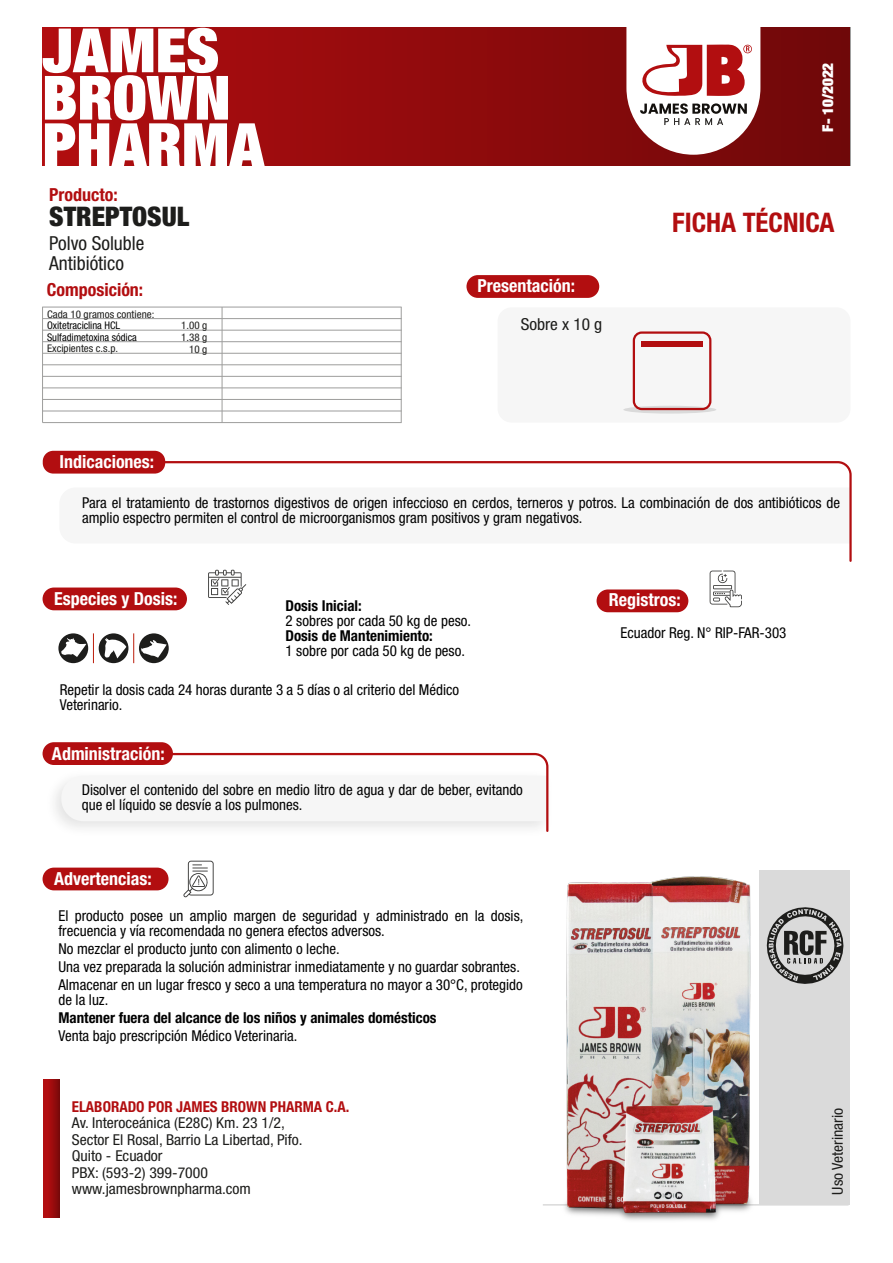
<style>
.page{position:relative;width:893px;height:1263px;background:#fff}
.page>*{position:absolute;margin:0;border:0;box-sizing:border-box;transform-origin:0 0}
.t1{font:900 condensed 61.2px/47.4px "Helvetica Neue LT Std";color:#fff}
.t2{font:700 condensed 27px "Helvetica Neue LT Std";color:#b20e10}
.t3{font:900 condensed 27px "Helvetica Neue LT Std";color:#1d1d1b}
.t4{font:condensed 19.35px/19.4px "Helvetica Neue LT Std";color:#1d1d1b}
.t5{font:700 condensed 18px "Helvetica Neue LT Std";color:#fff}
.t6{font:700 condensed 18px "Helvetica Neue LT Std";color:#b20e10}
.t7{font:condensed 16.5px "Helvetica Neue LT Std";color:#1d1d1b;scale:1.05 1}
.t8{font:condensed 15px/15px "Helvetica Neue LT Std";color:#010101}
.t9{font:condensed 15px/16.5px "Helvetica Neue LT Std";color:#1d1d1b;scale:1.05 1}
.t10{font:700 condensed 15px "Helvetica Neue LT Std";color:#010101}
.t11{font:700 condensed 15px "Helvetica Neue LT Std";color:#b20e10}
.t12{font:900 condensed 15px "Helvetica Neue LT Std";color:#fff}
.t13{font:condensed 10.5px/11.6px "Helvetica Neue LT Std";color:#1d1d1b;text-align:right;scale:1.05 1}
.t14{font:condensed 10.5px/11.6px "Helvetica Neue LT Std";color:#010101}
</style>
<div class="page">
<div style="left:760px;top:870px;width:90px;height:335px;background:#dadada"></div>
<svg style="left:766px;top:907px;width:78px;height:77px"></svg>
<div style="left:43px;top:742px;width:130px;height:23px;background:#b20e10;border-radius:11px"></div>
<svg style="left:61px;top:752px;width:488px;height:80px"></svg>
<div style="left:43px;top:451px;width:122px;height:23px;background:#b20e10;border-radius:11px"></div>
<svg style="left:155px;top:460px;width:697px;height:102px"></svg>
<div style="left:43px;top:587px;width:144px;height:23px;background:#b20e10;border-radius:11px"></div>
<div style="left:597px;top:589px;width:91px;height:23px;background:#b20e10;border-radius:11px"></div>
<div style="left:43px;top:1079px;width:17px;height:139px;background:#b20e10"></div>
<svg style="left:50px;top:1079px;width:10px;height:139px"></svg>
<div style="left:498px;top:307px;width:352px;height:116px;background:#f6f6f6;border-radius:14px"></div>
<hr style="left:43px;top:318px;width:359px;height:1px;background:#9d9d9c">
<hr style="left:42px;top:307px;width:360px;height:1px;background:#9d9d9c">
<hr style="left:43px;top:330px;width:359px;height:1px;background:#9d9d9c">
<hr style="left:43px;top:341px;width:359px;height:1px;background:#9d9d9c">
<hr style="left:43px;top:353px;width:359px;height:1px;background:#9d9d9c">
<hr style="left:43px;top:364px;width:359px;height:1px;background:#9d9d9c">
<hr style="left:43px;top:376px;width:359px;height:1px;background:#9d9d9c">
<hr style="left:43px;top:387px;width:359px;height:1px;background:#9d9d9c">
<hr style="left:43px;top:399px;width:359px;height:1px;background:#9d9d9c">
<hr style="left:43px;top:411px;width:359px;height:1px;background:#9d9d9c">
<hr style="left:43px;top:422px;width:359px;height:1px;background:#9d9d9c">
<hr style="left:93px;top:633px;width:1px;height:30px;background:#bc1e0c">
<hr style="left:133px;top:633px;width:1px;height:30px;background:#bc1e0c">
<svg style="left:58px;top:633px;width:30px;height:30px"></svg>
<svg style="left:99px;top:633px;width:29px;height:30px"></svg>
<svg style="left:139px;top:633px;width:30px;height:30px"></svg>
<hr style="left:222px;top:307px;width:1px;height:116px;background:#9d9d9c">
<hr style="left:42px;top:307px;width:1px;height:116px;background:#9d9d9c">
<hr style="left:401px;top:307px;width:1px;height:116px;background:#9d9d9c">
<hr style="left:543px;top:1204px;width:306px;height:1px;background:#dadada">
<div style="left:43px;top:27px;width:807px;height:138px;background:linear-gradient(to right,#b20e10,#6f0809)"></div>
<svg style="left:626px;top:27px;width:134px;height:128px"></svg>
<div style="left:466px;top:275px;width:133px;height:23px;background:#b20e10;border-radius:11px"></div>
<svg style="left:208px;top:570px;width:38px;height:35px"></svg>
<svg style="left:710px;top:571px;width:32px;height:36px"></svg>
<svg style="left:183px;top:861px;width:31px;height:36px"></svg>
<div style="left:43px;top:867px;width:126px;height:23px;background:#b20e10;border-radius:11px"></div>
<svg style="left:623px;top:406px;width:93px;height:8px"></svg>
<div style="left:633px;top:331px;width:78px;height:79px;border:2px solid #b20e10;border-radius:8px"></div>
<div style="left:641px;top:342px;width:61px;height:5px;background:#b20e10"></div>
<img style="left:561px;top:877px;width:194px;height:343px">
<h1 class="t1" style="left:43px;top:25px;width:223px">JAMES<br>BROWN<br>PHARMA</h1>
<p class="t6" style="left:49px;top:184px;width:70px">Producto:</p>
<h2 class="t3" style="left:49px;top:200px;width:141px">STREPTOSUL</h2>
<p class="t4" style="left:49px;top:234px;width:97px">Polvo Soluble<br>Antibiótico</p>
<p class="t13" style="left:47px;top:308px;width:104px">Cada 10 gramos contiene:</p>
<p class="t14" style="left:47px;top:320px;width:91px">Oxitetraciclina HCL<br>Sulfadimetoxina sódica</p>
<p class="t13" style="left:47px;top:343px;width:69px">Excipientes c.s.p.</p>
<p class="t5" style="left:478px;top:275px;width:99px">Presentación:</p>
<p class="t6" style="left:47px;top:278px;width:98px">Composición:</p>
<p class="t13" style="left:181px;top:320px;width:27px">1.00 g</p>
<p class="t7" style="left:521px;top:315px;width:79px">Sobre x 10 g</p>
<p class="t13" style="left:181px;top:331px;width:27px">1.38 g<br>10 g</p>
<p class="t5" style="left:59px;top:451px;width:96px">Indicaciones:</p>
<p class="t12" style="left:818px;top:132px;width:70px;rotate:-90deg">F- 10/2022</p>
<h2 class="t2" style="left:672px;top:206px;width:164px">FICHA TÉCNICA</h2>
<p class="t8" style="left:82px;top:496px;width:759px">Para el tratamiento de trastornos digestivos de origen infeccioso en cerdos, terneros y potros. La combinación de dos antibióticos de amplio espectro permiten el control de microorganismos gram positivos y gram negativos.</p>
<p class="t5" style="left:54px;top:588px;width:125px">Especies y Dosis:</p>
<p class="t5" style="left:609px;top:589px;width:73px">Registros:</p>
<p class="t10" style="left:285px;top:597px;width:78px">Dosis Inicial:</p>
<p class="t8" style="left:285px;top:613px;width:187px">2 sobres por cada 50 kg de peso.</p>
<p class="t10" style="left:285px;top:627px;width:149px">Dosis de Mantenimiento:</p>
<p class="t8" style="left:285px;top:643px;width:181px">1 sobre por cada 50 kg de peso.</p>
<p class="t8" style="left:620px;top:625px;width:167px">Ecuador Reg. N° RIP-FAR-303</p>
<p class="t8" style="left:60px;top:682px;width:401px">Repetir la dosis cada 24 horas durante 3 a 5 días o al criterio del Médico<br>Veterinario.</p>
<p class="t5" style="left:52px;top:743px;width:114px">Administración:</p>
<p class="t8" style="left:82px;top:782px;width:443px">Disolver el contenido del sobre en medio litro de agua y dar de beber, evitando que el líquido se desvíe a los pulmones.</p>
<p class="t5" style="left:54px;top:868px;width:99px">Advertencias:</p>
<p class="t8" style="left:58px;top:908px;width:466px">El producto posee un amplio margen de seguridad y administrado en la dosis, frecuencia y vía recomendada no genera efectos adversos.</p>
<p class="t8" style="left:58px;top:939px;width:466px;line-height:18px">No mezclar el producto junto con alimento o leche.<br>Una vez preparada la solución administrar inmediatamente y no guardar sobrantes.<br>Almacenar en un lugar fresco y seco a una temperatura no mayor a 30°C, protegido</p>
<p class="t8" style="left:58px;top:992px;width:51px">de la luz.</p>
<p class="t10" style="left:58px;top:1008px;width:380px">Mantener fuera del alcance de los niños y animales domésticos</p>
<p class="t8" style="left:58px;top:1028px;width:241px">Venta bajo prescripción Médico Veterinaria.</p>
<p class="t11" style="left:72px;top:1097px;width:279px">ELABORADO POR JAMES BROWN PHARMA C.A.</p>
<p class="t9" style="left:72px;top:1115px;width:221px">Av. Interoceánica (E28C) Km. 23 1/2,<br>Sector El Rosal, Barrio La Libertad, Pifo.<br>Quito - Ecuador<br>PBX: (593-2) 399-7000 www.jamesbrownpharma.com</p>
<p class="t9" style="left:829px;top:1195px;width:84px;rotate:-90deg">Uso Veterinario</p>
</div>
